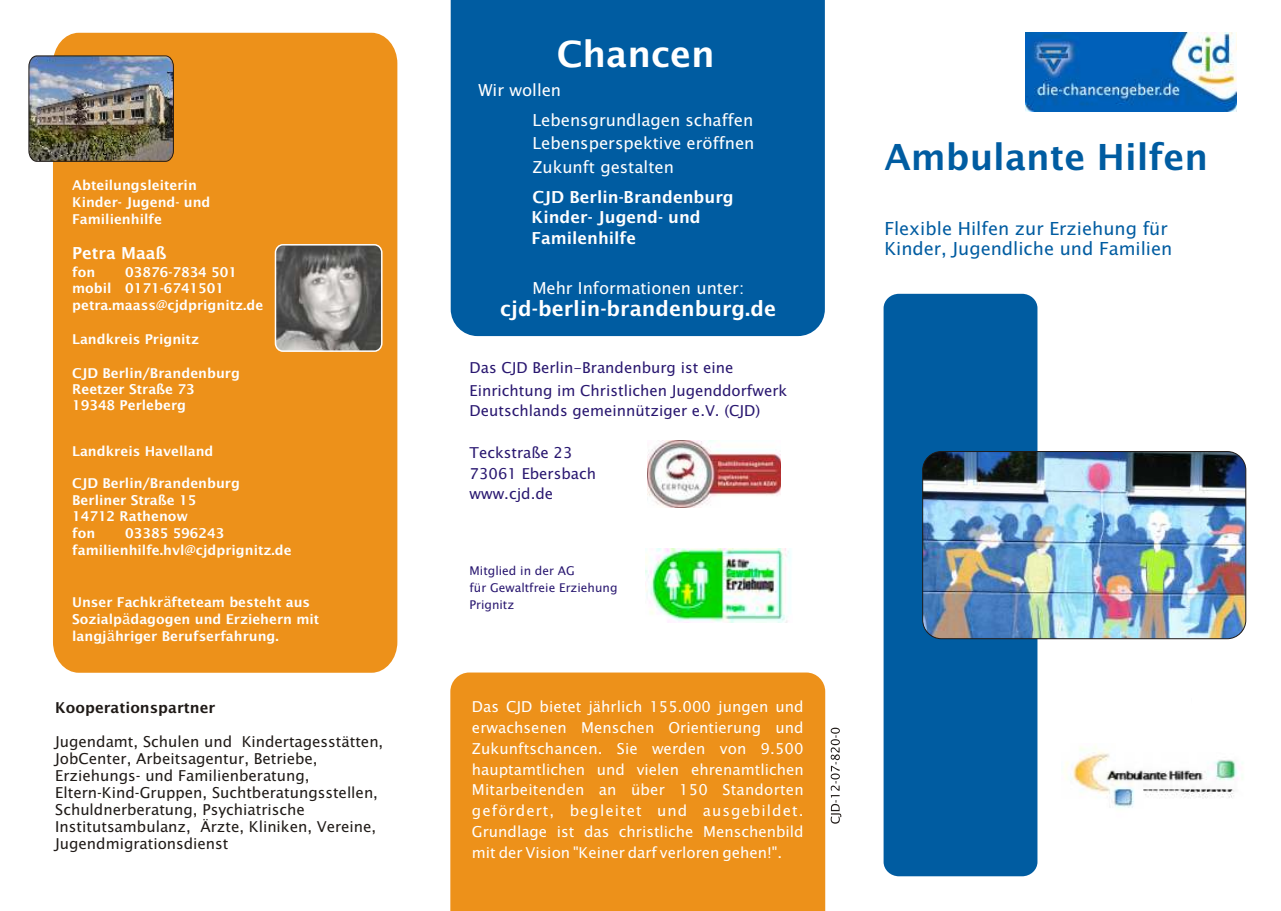
<style>
.page{position:relative;width:1281px;height:911px;background:#fff}
.page>*{position:absolute;margin:0;border:0;box-sizing:border-box;transform-origin:0 0}
.t1{font:36px "Lucida Sans";color:#005ca1}
.t2{font:36px "Lucida Sans";color:#fff}
.t3{font:20.7px "Lucida Sans";color:#fff}
.t4{font:18px/20.5px "Lucida Sans";color:#005ca1}
.t5{font:16.5px/20.7px "Lucida Sans";color:#fff}
.t6{font:15px/20.7px "Lucida Sans Unicode";color:#fff;text-align:justify}
.t7{font:15px/17.1px "Lucida Sans";color:#1f1a17}
.t8{font:15px/20.7px "Lucida Sans Unicode";color:#291770}
.t9{font:15px "Lucida Sans";color:#fff}
.t10{font:13.5px/16.8px "Lucida Sans";color:#fff}
.t11{font:12px/16.6px "Lucida Sans Unicode";color:#291770}
</style>
<div class="page">
<div style="left:53px;top:33px;width:344px;height:639px;background:#ed911a"></div>
<div style="left:884px;top:294px;width:153px;height:582px;background:#005ca1;border-radius:15px"></div>
<img style="left:1026px;top:33px;width:210px;height:79px">
<div style="left:450px;top:672px;width:375px;height:238px;background:#ed911a"></div>
<div style="left:451px;top:0;width:374px;height:336px;background:#005ca1"></div>
<svg style="left:831px;top:727px;width:10px;height:96px"></svg>
<img style="left:923px;top:451px;width:323px;height:187px;border-radius:19px">
<div style="left:923px;top:451px;width:323px;height:188px;border:1px solid #1f1a17;border-radius:19px"></div>
<img style="left:275px;top:245px;width:107px;height:106px;border-radius:8px">
<div style="left:275px;top:244px;width:108px;height:108px;border:2px solid #fff;border-radius:8px"></div>
<img style="left:1065px;top:746px;width:178px;height:62px">
<img style="left:648px;top:441px;width:132px;height:66px">
<img style="left:645px;top:548px;width:146px;height:74px">
<img style="left:29px;top:56px;width:145px;height:106px">
<p class="t10" style="left:72px;top:178px;width:140px">Abteilungsleiterin<br>Kinder- Jugend- und<br>Familienhilfe</p>
<p class="t5" style="left:72px;top:244px;width:96px">Petra Maaß</p>
<p class="t10" style="left:72px;top:264px;width:25px">fon</p>
<p class="t10" style="left:72px;top:264px;width:193px;text-indent:53px">03876-7834 501 mobil 0171-6741501 petra.maass@cjdprignitz.de</p>
<p class="t10" style="left:72px;top:332px;width:128px">Landkreis Prignitz</p>
<p class="t10" style="left:72px;top:383px;width:124px;line-height:15.3px">Reetzer Straße 73<br>19348 Perleberg</p>
<p class="t10" style="left:72px;top:443px;width:143px">Landkreis Havelland</p>
<p class="t10" style="left:158px;top:492px;width:10px">ß</p>
<p class="t10" style="left:72px;top:365px;width:169px">CJD Berlin/Brandenburg</p>
<p class="t10" style="left:72px;top:475px;width:169px">CJD Berlin/Brandenburg<br>Berliner Stra e 15<br>14712 Rathenow<br>fon</p>
<p class="t10" style="left:72px;top:526px;width:221px;text-indent:53px">03385 596243 familienhilfe.hvl cjdprignitz.de</p>
<p class="t10" style="left:72px;top:594px;width:249px">Unser Fachkr fteteam besteht aus<br>Sozialp dagogen und Erziehern mit langj hriger Berufserfahrung.</p>
<p class="t10" style="left:184px;top:543px;width:13px">@</p>
<p class="t9" style="left:163px;top:595px;width:10px">ä</p>
<p class="t9" style="left:122px;top:612px;width:10px">ä</p>
<p class="t9" style="left:107px;top:629px;width:10px">ä</p>
<p class="t7" style="left:55px;top:699px;width:162px">Kooperationspartner</p>
<p class="t7" style="left:55px;top:733px;width:330px">Jugendamt, Schulen und Kindertagesstätten, JobCenter, Arbeitsagentur, Betriebe, Erziehungs- und Familienberatung, Eltern-Kind-Gruppen, Suchtberatungsstellen, Schuldnerberatung, Psychiatrische Institutsambulanz, Ärzte, Kliniken, Vereine, Jugendmigrationsdienst</p>
<h1 class="t2" style="left:557px;top:40px;width:159px">Chancen</h1>
<p class="t5" style="left:533px;top:76px;width:222px;line-height:30px;text-indent:-54px">Wir wollen<br>Lebensgrundlagen schaffen</p>
<p class="t5" style="left:533px;top:133px;width:224px;line-height:23.2px">Lebensperspektive eröffnen<br>Zukunft gestalten</p>
<p class="t5" style="left:532px;top:188px;width:204px">CJD Berlin-Brandenburg<br>Kinder- Jugend- und<br>Familenhilfe</p>
<p class="t5" style="left:532px;top:278px;width:213px">Mehr Informationen unter:</p>
<h2 class="t3" style="left:500px;top:300px;width:277px">cjd-berlin-brandenburg.de</h2>
<p class="t8" style="left:470px;top:356px;width:319px;line-height:23.1px">Das CJD Berlin-Brandenburg ist eine<br>Einrichtung im Christlichen Jugenddorfwerk</p>
<p class="t8" style="left:470px;top:401px;width:292px">Deutschlands gemeinnütziger e.V. (CJD)</p>
<p class="t8" style="left:470px;top:443px;width:128px">Teckstraße 23<br>73061 Ebersbach www.cjd.de</p>
<p class="t11" style="left:470px;top:563px;width:149px">Mitglied in der AG<br>für Gewaltfreie Erziehung<br>Prignitz</p>
<p class="t6" style="left:472px;top:697px;width:333px">Das CJD bietet jährlich 155.000 jungen und erwachsenen Menschen Orientierung und Zukunftschancen. Sie werden von 9.500 hauptamtlichen und vielen ehrenamtlichen Mitarbeitenden an über 150 Standorten gefördert, begleitet und ausgebildet.<br>Grundlage ist das christliche Menschenbild mit der Vision "Keiner darf verloren gehen!".</p>
<h1 class="t1" style="left:884px;top:142px;width:325px">Ambulante Hilfen</h1>
<h3 class="t4" style="left:884px;top:219px;width:289px">Flexible Hilfen zur Erziehung für<br>Kinder, Jugendliche und Familien</h3>
</div>
